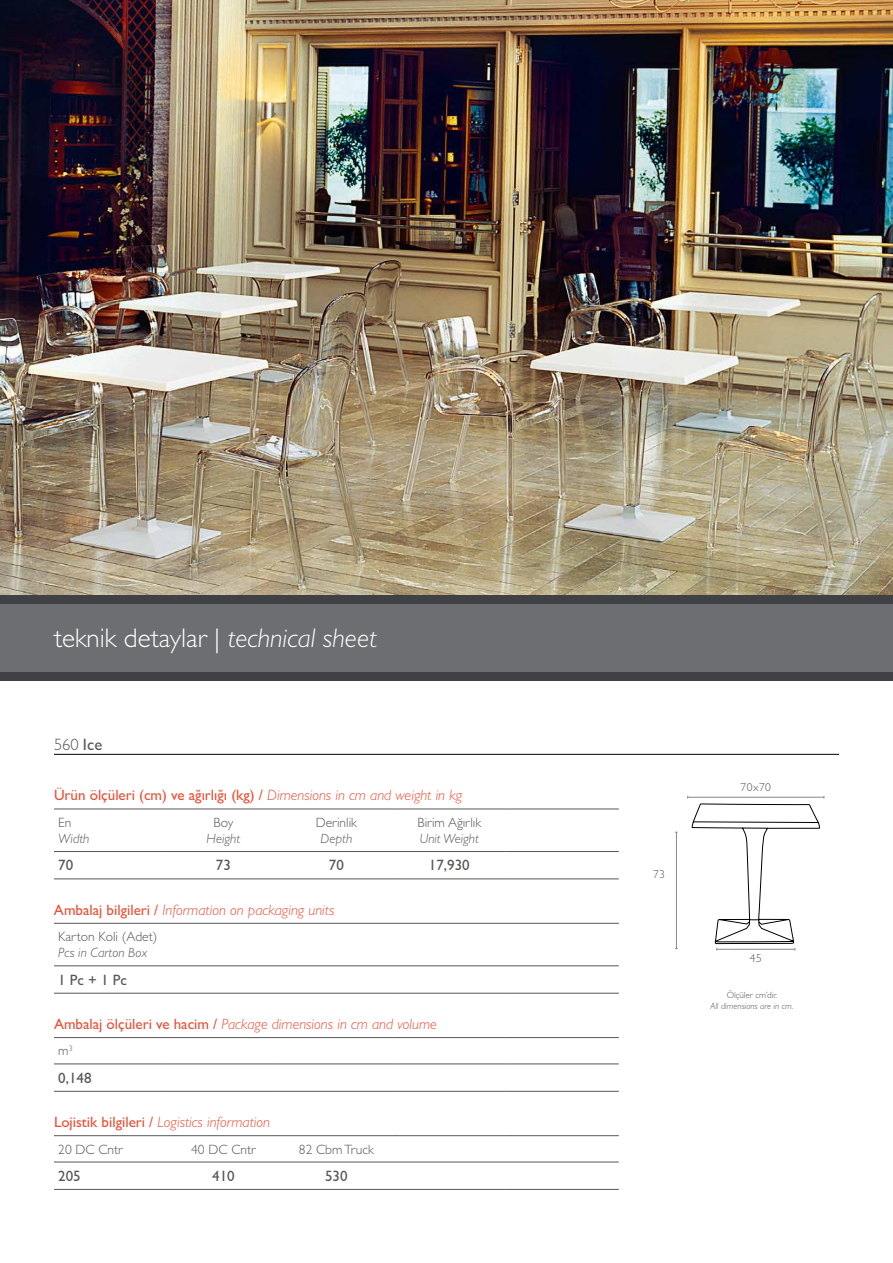
<style>
.page{position:relative;width:893px;height:1263px;background:#fff}
.page>*{position:absolute;margin:0;border:0;box-sizing:border-box;transform-origin:0 0}
.t1{font:300 27px "Gill Sans";color:#fff}
.t2{font:300 16.5px "Gill Sans";color:#575756}
.t3{font:italic 300 15px "Gill Sans";color:#e94f35}
.t4{font:15px "Gill Sans";color:#e94f35}
.t5{font:15px "Gill Sans";color:#575756}
.t6{font:300 13.5px "Gill Sans";color:#575756}
.t7{font:italic 300 13.5px "Gill Sans";color:#575756}
.t8{font:300 11.55px "Gill Sans";letter-spacing:.04em;color:#575756}
.t9{font:italic 300 9px "Gill Sans";color:#575756}
.t10{font:300 9px "Gill Sans";color:#575756}
.s1{font-style:italic}
.s2{font-weight:400}
.s3{font-weight:300;font-style:italic}
.s4{font-weight:400;font-style:normal}
</style>
<div class="page">
<img style="left:0;top:0;width:893px;height:595px">
<hr style="left:676px;top:832px;width:1px;height:117px;background:#878787">
<hr style="left:688px;top:797px;width:136px;height:1px;background:#878787">
<svg style="left:692px;top:804px;width:128px;height:146px"></svg>
<div style="left:0;top:604px;width:893px;height:68px;background:#6c6e72"></div>
<div style="left:0;top:672px;width:893px;height:8px;background:#3f4144"></div>
<div style="left:0;top:595px;width:893px;height:9px;background:#3f4144"></div>
<hr style="left:54px;top:809px;width:113px;height:1px;background:#575756">
<hr style="left:167px;top:809px;width:113px;height:1px;background:#575756">
<hr style="left:280px;top:809px;width:113px;height:1px;background:#575756">
<hr style="left:393px;top:809px;width:113px;height:1px;background:#575756">
<hr style="left:506px;top:809px;width:113px;height:1px;background:#575756">
<hr style="left:54px;top:851px;width:113px;height:1px;background:#575756">
<hr style="left:167px;top:851px;width:113px;height:1px;background:#575756">
<hr style="left:280px;top:851px;width:113px;height:1px;background:#575756">
<hr style="left:393px;top:851px;width:113px;height:1px;background:#575756">
<hr style="left:506px;top:851px;width:113px;height:1px;background:#575756">
<hr style="left:54px;top:878px;width:113px;height:1px;background:#575756">
<hr style="left:167px;top:878px;width:113px;height:1px;background:#575756">
<hr style="left:280px;top:878px;width:113px;height:1px;background:#575756">
<hr style="left:393px;top:878px;width:113px;height:1px;background:#575756">
<hr style="left:506px;top:878px;width:113px;height:1px;background:#575756">
<hr style="left:280px;top:993px;width:113px;height:1px;background:#575756">
<hr style="left:54px;top:1037px;width:113px;height:1px;background:#575756">
<hr style="left:167px;top:1037px;width:113px;height:1px;background:#575756">
<hr style="left:280px;top:1037px;width:113px;height:1px;background:#575756">
<hr style="left:393px;top:1037px;width:113px;height:1px;background:#575756">
<hr style="left:506px;top:1037px;width:113px;height:1px;background:#575756">
<hr style="left:54px;top:1063px;width:113px;height:1px;background:#575756">
<hr style="left:167px;top:1063px;width:113px;height:1px;background:#575756">
<hr style="left:280px;top:1063px;width:113px;height:1px;background:#575756">
<hr style="left:393px;top:1063px;width:113px;height:1px;background:#575756">
<hr style="left:506px;top:1063px;width:113px;height:1px;background:#575756">
<hr style="left:54px;top:1091px;width:113px;height:1px;background:#575756">
<hr style="left:167px;top:1091px;width:113px;height:1px;background:#575756">
<hr style="left:280px;top:1091px;width:113px;height:1px;background:#575756">
<hr style="left:393px;top:1091px;width:113px;height:1px;background:#575756">
<hr style="left:506px;top:1091px;width:113px;height:1px;background:#575756">
<hr style="left:54px;top:1135px;width:113px;height:1px;background:#575756">
<hr style="left:167px;top:1135px;width:113px;height:1px;background:#575756">
<hr style="left:280px;top:1135px;width:113px;height:1px;background:#575756">
<hr style="left:393px;top:1135px;width:113px;height:1px;background:#575756">
<hr style="left:506px;top:1135px;width:113px;height:1px;background:#575756">
<hr style="left:54px;top:1162px;width:113px;height:1px;background:#575756">
<hr style="left:167px;top:1162px;width:113px;height:1px;background:#575756">
<hr style="left:280px;top:1162px;width:113px;height:1px;background:#575756">
<hr style="left:393px;top:1162px;width:113px;height:1px;background:#575756">
<hr style="left:506px;top:1162px;width:113px;height:1px;background:#575756">
<hr style="left:54px;top:923px;width:113px;height:1px;background:#575756">
<hr style="left:167px;top:923px;width:113px;height:1px;background:#575756">
<hr style="left:280px;top:923px;width:113px;height:1px;background:#575756">
<hr style="left:393px;top:923px;width:113px;height:1px;background:#575756">
<hr style="left:506px;top:923px;width:113px;height:1px;background:#575756">
<hr style="left:280px;top:965px;width:113px;height:1px;background:#575756">
<hr style="left:54px;top:965px;width:113px;height:1px;background:#575756">
<hr style="left:167px;top:965px;width:113px;height:1px;background:#575756">
<hr style="left:54px;top:993px;width:113px;height:1px;background:#575756">
<hr style="left:167px;top:993px;width:113px;height:1px;background:#575756">
<hr style="left:393px;top:965px;width:113px;height:1px;background:#575756">
<hr style="left:506px;top:965px;width:113px;height:1px;background:#575756">
<hr style="left:393px;top:993px;width:113px;height:1px;background:#575756">
<hr style="left:506px;top:993px;width:113px;height:1px;background:#575756">
<hr style="left:54px;top:1189px;width:113px;height:1px;background:#575756">
<hr style="left:167px;top:1189px;width:113px;height:1px;background:#575756">
<hr style="left:280px;top:1189px;width:113px;height:1px;background:#575756">
<hr style="left:393px;top:1189px;width:113px;height:1px;background:#575756">
<hr style="left:506px;top:1189px;width:113px;height:1px;background:#575756">
<hr style="left:54px;top:754px;width:785px;height:1px;background:#000">
<h1 class="t1" style="left:54px;top:622px;width:324px">teknik detaylar | <span class="s1">technical sheet</span></h1>
<p class="t2" style="left:54px;top:734px;width:50px">560 <span class="s2">Ice</span></p>
<p class="t4" style="left:54px;top:787px;width:410px">Ürün ölçüleri (cm) ve ağırlığı (kg) / <span class="s3">Dimensions in cm and weight in kg</span></p>
<p class="t6" style="left:58px;top:814px;width:15px">En</p>
<p class="t7" style="left:58px;top:831px;width:33px">Width</p>
<p class="t6" style="left:418px;top:814px;width:65px">Birim Ağırlık</p>
<p class="t7" style="left:420px;top:831px;width:61px">Unit Weight</p>
<p class="t6" style="left:214px;top:814px;width:21px">Boy</p>
<p class="t7" style="left:207px;top:831px;width:35px">Height</p>
<p class="t6" style="left:316px;top:814px;width:43px">Derinlik</p>
<p class="t7" style="left:321px;top:831px;width:33px">Depth</p>
<p class="t5" style="left:58px;top:857px;width:16px">70</p>
<p class="t5" style="left:216px;top:857px;width:16px">73</p>
<p class="t5" style="left:329px;top:857px;width:16px">70</p>
<p class="t5" style="left:429px;top:857px;width:42px">17,930</p>
<p class="t3" style="left:54px;top:901px;width:282px"><span class="s4">Ambalaj bilgileri /</span> Information on packaging units</p>
<p class="t6" style="left:58px;top:929px;width:101px">Karton Koli (Adet)</p>
<p class="t7" style="left:58px;top:945px;width:91px">Pcs in Carton Box</p>
<p class="t5" style="left:58px;top:971px;width:70px">1 Pc + 1 Pc</p>
<p class="t3" style="left:54px;top:1015px;width:384px"><span class="s4">Ambalaj ölçüleri ve hacim /</span> Package dimensions in cm and volume</p>
<p class="t6" style="left:58px;top:1043px;width:16px">m<sup>3</sup></p>
<p class="t5" style="left:58px;top:1069px;width:35px">0,148</p>
<p class="t3" style="left:54px;top:1113px;width:218px"><span class="s4">Lojistik bilgileri /</span> Logistics information</p>
<p class="t6" style="left:58px;top:1141px;width:66px">20 DC Cntr</p>
<p class="t6" style="left:191px;top:1141px;width:66px">40 DC Cntr</p>
<p class="t6" style="left:299px;top:1141px;width:76px">82 Cbm Truck</p>
<p class="t5" style="left:58px;top:1167px;width:24px">205</p>
<p class="t5" style="left:212px;top:1167px;width:24px">410</p>
<p class="t5" style="left:325px;top:1167px;width:24px">530</p>
<p class="t8" style="left:653px;top:868px;width:13px">73</p>
<p class="t8" style="left:741px;top:781px;width:32px">70x70</p>
<p class="t8" style="left:750px;top:952px;width:13px">45</p>
<p class="t10" style="left:727px;top:990px;width:52px">Ölçüler cm’dir.</p>
<p class="t9" style="left:710px;top:1000px;width:84px">All dimensions are in cm.</p>
</div>
